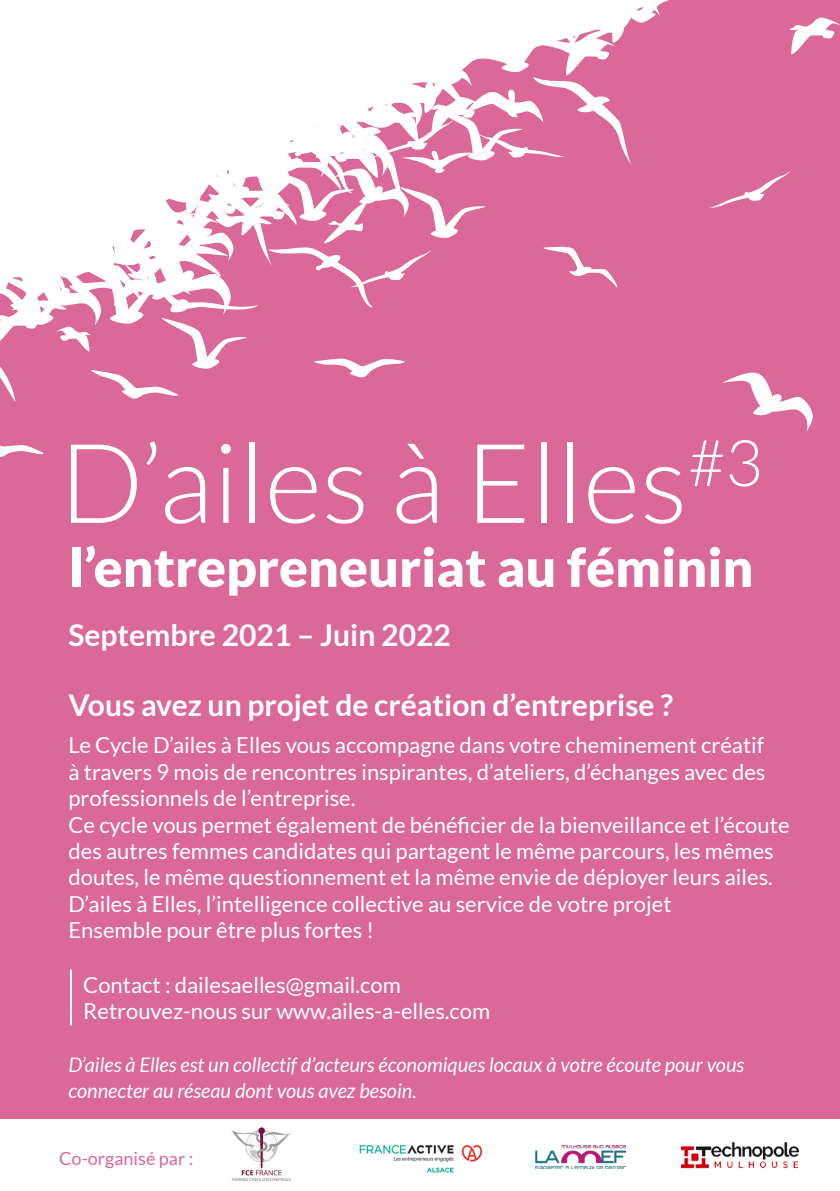
<style>
.page{position:relative;width:840px;height:1191px;background:#fff}
.page>*{position:absolute;margin:0;border:0;box-sizing:border-box;transform-origin:0 0}
.t1{font:300 110.4px "Lato";color:#fff}
.t2{font:900 53.4px "Lato";color:#fff}
.t3{font:700 30px "Lato";color:#fff}
.t4{font:22px/26.4px "Lato";color:#fff;text-align:justify}
.t5{font:italic 20px/26.4px "Lato";color:#fff}
.t6{font:18px "Lato";color:#da6899}
</style>
<div class="page">
<div style="left:0;top:0;width:839px;height:1119px;background:#da6899"></div>
<svg style="left:722px;top:372px;width:90px;height:60px"></svg>
<svg style="left:709px;top:171px;width:81px;height:37px"></svg>
<svg style="left:789px;top:17px;width:50px;height:38px"></svg>
<svg style="left:0;top:445px;width:44px;height:12px"></svg>
<hr style="left:70px;top:969px;width:2px;height:56px;background:#fff">
<img style="left:535px;top:1146px;width:90px;height:22px">
<img style="left:681px;top:1142px;width:117px;height:27px">
<img style="left:359px;top:1144px;width:123px;height:29px">
<img style="left:231px;top:1127px;width:60px;height:54px">
<svg style="left:0;top:0;width:669px;height:402px"></svg>
<p class="t1" style="left:59px;top:424px;width:704px">D’ailes à Elles<sup>#3</sup></p>
<p class="t2" style="left:68px;top:536px;width:686px">l’entrepreneuriat au féminin</p>
<p class="t3" style="left:68px;top:617px;width:384px">Septembre 2021 – Juin 2022</p>
<p class="t3" style="left:68px;top:687px;width:605px">Vous avez un projet de création d’entreprise ?</p>
<p class="t4" style="left:68px;top:732px;width:698px">Le Cycle D’ailes à Elles vous accompagne dans votre cheminement créatif à travers 9 mois de rencontres inspirantes, d’ateliers, d’échanges avec des professionnels de l’entreprise.</p>
<p class="t4" style="left:68px;top:811px;width:722px;text-align:left">Ce cycle vous permet également de bénéficier de la bienveillance et l’écoute des autres femmes candidates qui partagent le même parcours, les mêmes doutes, le même questionnement et la même envie de déployer leurs ailes.</p>
<p class="t4" style="left:68px;top:890px;width:604px">D’ailes à Elles, l’intelligence collective au service de votre projet</p>
<p class="t4" style="left:68px;top:917px;width:307px">Ensemble pour être plus fortes !</p>
<p class="t4" style="left:83px;top:971px;width:319px">Contact : dailesaelles@gmail.com</p>
<p class="t4" style="left:83px;top:998px;width:408px">Retrouvez-nous sur www.ailes-a-elles.com</p>
<p class="t5" style="left:68px;top:1051px;width:677px">D’ailes à Elles est un collectif d’acteurs économiques locaux à votre écoute pour vous connecter au réseau dont vous avez besoin.</p>
<p class="t6" style="left:59px;top:1148px;width:135px">Co-organisé par :</p>
</div>
